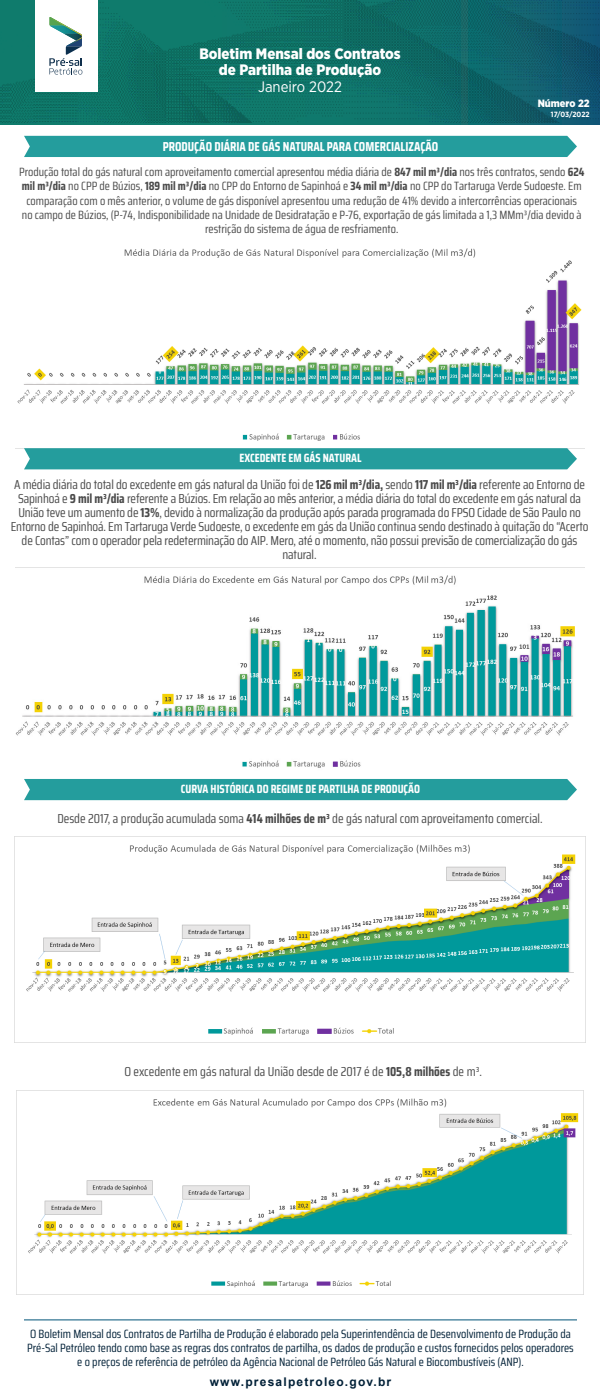
<style>
.page{position:relative;width:600px;height:1400px;background:#fff}
.page>*{position:absolute;margin:0;border:0;box-sizing:border-box;transform-origin:0 0}
.t1{font:900 15.1px/16.6px "Gotham Narrow";color:#fff;text-align:center}
.t2{font:15.1px "Gotham Narrow";color:#fff}
.t3{font:13px/14px "Saira Condensed";letter-spacing:-.01em;color:#4a4a4a;text-align:center}
.Titulos{font:700 13px "Saira Condensed";color:#fff}
.texto{font:12px/14.4px "Saira Condensed";color:#4a4a4a;text-align:center}
.texto-2{font:12px/14px "Saira Condensed";color:#002037;text-align:center}
.Titulos-2{font:700 12px "Saira Condensed";color:#fff}
.texto-3{font:700 12px "Arial";letter-spacing:.1em;color:#002037}
.t4{font:900 10.6px "Gotham Narrow";color:#fff}
.t5{font:700 7.6px "Gotham Narrow";color:#fff}
.s1{font-weight:700}
</style>
<div class="page">
<img style="left:17px;top:248px;width:565px;height:193px">
<svg style="left:0;top:0;width:600px;height:124px;background:#0e6c67"></svg>
<div style="left:35px;top:0;width:63px;height:92px;background:#fff"></div>
<div style="left:24px;top:136px;width:553px;height:21px;background:#249d9d"></div>
<div style="left:24px;top:448px;width:553px;height:21px;background:#249d9d"></div>
<div style="left:24px;top:779px;width:553px;height:21px;background:#249d9d"></div>
<hr style="left:24px;top:1319px;width:553px;height:1px;background:#005478">
<img style="left:16px;top:567px;width:568px;height:201px">
<img style="left:26px;top:844px;width:550px;height:191px">
<img style="left:16px;top:1090px;width:568px;height:204px">
<svg style="left:49px;top:17px;width:34px;height:58px"></svg>
<p class="t1" style="left:199px;top:45px;width:203px">Boletim Mensal dos Contratos de Partilha de Produção</p>
<p class="t2" style="left:258px;top:77px;width:85px">Janeiro 2022</p>
<p class="t4" style="left:538px;top:96px;width:53px">Número 22</p>
<p class="t5" style="left:551px;top:109px;width:40px">17/03/2022</p>
<p class="Titulos" style="left:163px;top:136px;width:277px">PRODUÇÃO DIÁRIA DE GÁS NATURAL PARA COMERCIALIZAÇÃO</p>
<p class="texto" style="left:19px;top:164px;width:567px">Produção total do gás natural com aproveitamento comercial apresentou média diária de <span class="s1">847 mil m³/dia</span> nos três contratos, sendo <span class="s1">624 mil m³/dia</span> no CPP de Búzios, <span class="s1">189 mil m³/dia</span> no CPP do Entorno de Sapinhoá e <span class="s1">34 mil m³/dia</span> no CPP do Tartaruga Verde Sudoeste. Em comparação com o mês anterior, o volume de gás disponível apresentou uma redução de 41% devido a intercorrências operacionais<br>no campo de Búzios, (P-74, Indisponibilidade na Unidade de Desidratação e P-76, exportação de gás limitada a 1,3 MMm³/dia devido à restrição do sistema de água de resfriamento.</p>
<p class="Titulos-2" style="left:239px;top:449px;width:124px">EXCEDENTE EM GÁS NATURAL</p>
<p class="t3" style="left:11px;top:477px;width:579px">A média diária do total do excedente em gás natural da União foi de <span class="s1">126 mil m³/dia,</span> sendo <span class="s1">117 mil m³/dia</span> referente ao Entorno de Sapinhoá e <span class="s1">9 mil m³/dia</span> referente a Búzios. Em relação ao mês anterior, a média diária do total do excedente em gás natural da União teve um aumento de <span class="s1">13%</span>, devido à normalização da produção após parada programada do FPSO Cidade de São Paulo no Entorno de Sapinhoá. Em Tartaruga Verde Sudoeste, o excedente em gás da União continua sendo destinado à quitação do “Acerto de Contas” com o operador pela redeterminação do AIP. Mero, até o momento, não possui previsão de comercialização do gás natural.</p>
<p class="Titulos-2" style="left:181px;top:780px;width:241px">CURVA HISTÓRICA DO REGIME DE PARTILHA DE PRODUÇÃO</p>
<p class="t3" style="left:57px;top:811px;width:487px">Desde 2017, a produção acumulada soma <span class="s1">414 milhões de m³</span> de gás natural com aproveitamento comercial.</p>
<p class="t3" style="left:124px;top:1064px;width:359px">O excedente em gás natural da União desde de 2017 é de <span class="s1">105,8 milhões</span> de m³.</p>
<p class="texto-2" style="left:27px;top:1327px;width:548px">O Boletim Mensal dos Contratos de Partilha de Produção é elaborado pela Superintendência de Desenvolvimento de Produção da<br>Pré-Sal Petróleo tendo como base as regras dos contratos de partilha, os dados de produção e custos fornecidos pelos operadores e o preços de referência de petróleo da Agência Nacional de Petróleo Gás Natural e Biocombustíveis (ANP).</p>
<p class="texto-3" style="left:210px;top:1373px;width:183px">www.presalpetroleo.gov.br</p>
</div>
